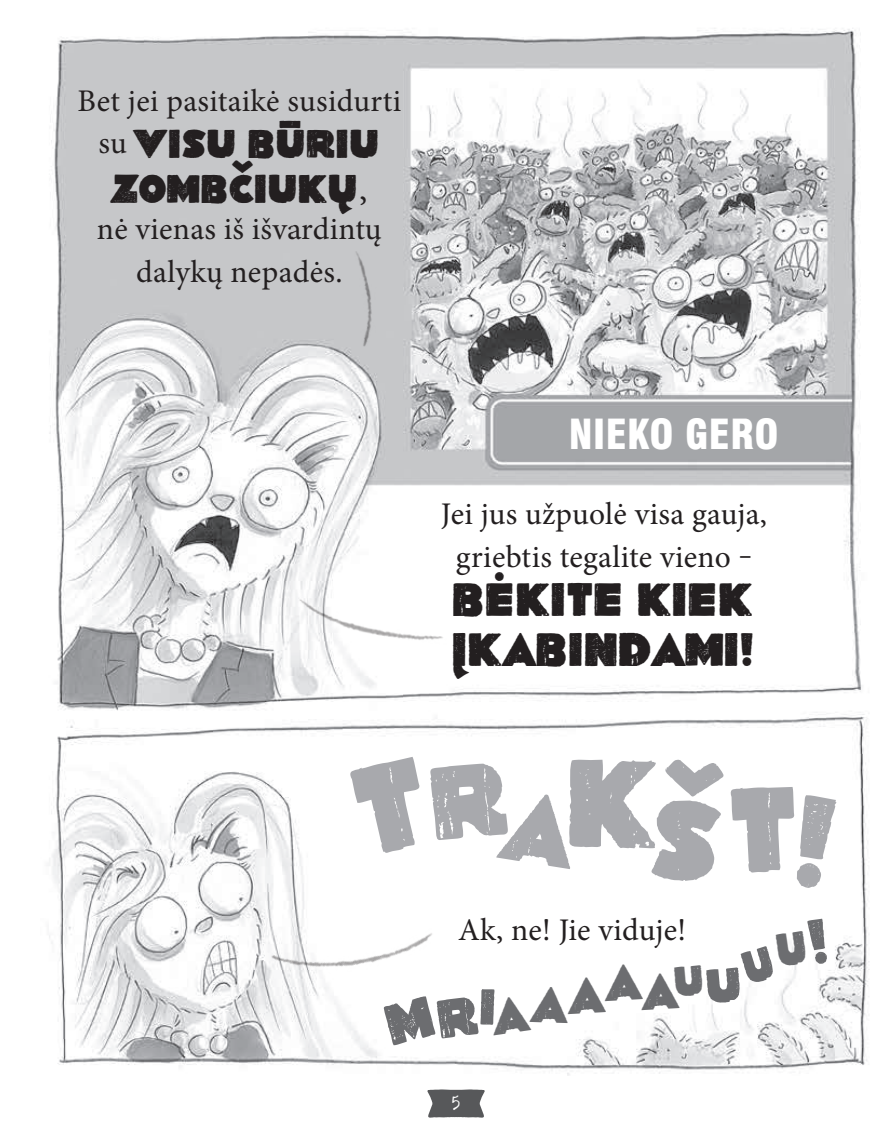
<style>
.page{position:relative;width:893px;height:1136px;background:#fff}
.page>*{position:absolute;margin:0;border:0;box-sizing:border-box;transform-origin:0 0}
.t1{font:47.25px/49.5px "Elo";letter-spacing:.01em;color:#231f20}
.t2{font:40.5px/45px "Elo";letter-spacing:.01em;color:#231f20;text-align:center}
.t3{font:900 condensed 40.5px "Helvetica LT";letter-spacing:.01em;color:#fff}
.t4{font:31.5px/42.8px "Minion Pro";letter-spacing:.01em;color:#231f20;text-align:center}
.t5{font:19.8px "Typewriter Revo";color:#fff}
.s1{font-family:"Minion Pro";font-size:31.5px}
.s2{font-family:"Minion Pro";font-size:36px}
</style>
<div class="page">
<svg style="left:427px;top:1089px;width:58px;height:28px;background:#6c6d6e"></svg>
<img style="left:48px;top:28px;width:822px;height:1047px">
<img style="left:246px;top:865px;width:201px;height:165px">
<img style="left:320px;top:231px;width:86px;height:138px">
<img style="left:280px;top:569px;width:192px;height:106px">
<svg style="left:382px;top:918px;width:448px;height:128px"></svg>
<svg style="left:349px;top:755px;width:375px;height:128px"></svg>
<svg style="left:731px;top:786px;width:106px;height:103px"></svg>
<p class="t4" style="left:77px;top:79px;width:325px">Bet jei pasitaikė susidurti</p>
<p class="t2" style="left:98px;top:121px;width:283px"><span class="s1">su</span> VISU BŪRIU<br>ZOMBČIUKŲ<span class="s2">,</span></p>
<p class="t4" style="left:97px;top:207px;width:286px">nė vienas iš išvardintų dalykų nepadės.</p>
<p class="t3" style="left:569px;top:409px;width:211px">NIEKO GERO</p>
<p class="t4" style="left:441px;top:492px;width:328px">Jei jus užpuolė visa gauja, griebtis tegalite vieno ‒</p>
<h1 class="t1" style="left:453px;top:575px;width:302px">BĖKITE KIEK<br>ĮKABINDAMI!</h1>
<p class="t4" style="left:458px;top:908px;width:230px">Ak, ne! Jie viduje!</p>
<p class="t5" style="left:449px;top:1092px;width:15px">5</p>
</div>
